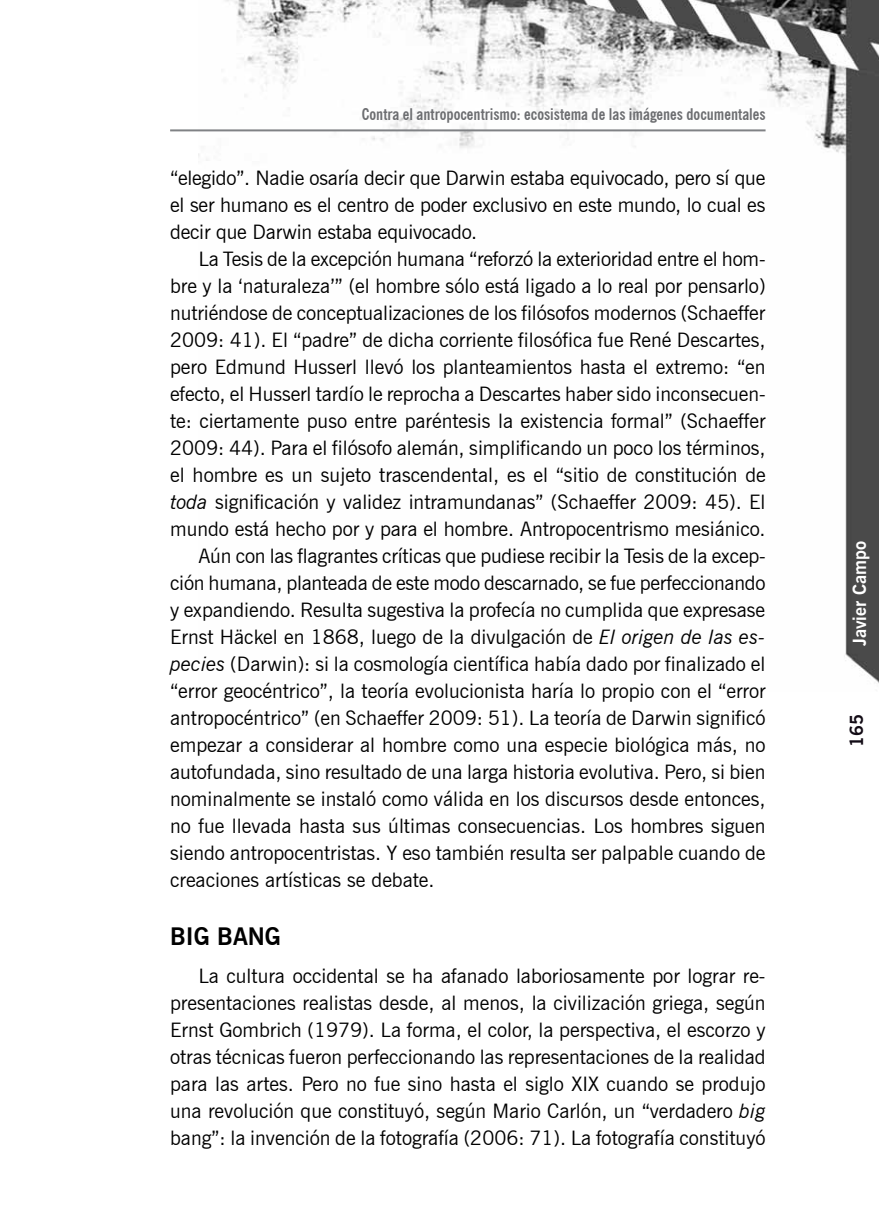
<style>
.page{position:relative;width:879px;height:1219px;background:#fff}
.page>*{position:absolute;margin:0;border:0;box-sizing:border-box;transform-origin:0 0}
.t1{font:700 24px "News Gothic BT";color:#000}
.t2{font:20px/27px "News Gothic BT";color:#000;text-align:justify}
.t3{font:700 18px "News Gothic BT";color:#fff}
.t4{font:700 18px "News Gothic BT";color:#120b15}
.t5{font:700 condensed 16px "News Gothic BT";color:#6d6e71}
.s1{font-style:italic}
</style>
<div class="page">
<img style="left:198px;top:0;width:681px;height:684px">
<hr style="left:170px;top:129px;width:595px;height:2px;background:#808285">
<p class="t5" style="left:362px;top:104px;width:405px">Contra el antropocentrismo: ecosistema de las imágenes documentales</p>
<p class="t2" style="left:170px;top:165px;width:597px">“elegido”. Nadie osaría decir que Darwin estaba equivocado, pero sí que el ser humano es el centro de poder exclusivo en este mundo, lo cual es decir que Darwin estaba equivocado.</p>
<p class="t2" style="left:198px;top:246px;width:568px">La Tesis de la excepción humana “reforzó la exterioridad entre el hom-</p>
<p class="t2" style="left:170px;top:273px;width:597px">bre y la ‘naturaleza’” (el hombre sólo está ligado a lo real por pensarlo)</p>
<p class="t2" style="left:170px;top:300px;width:596px">nutriéndose de conceptualizaciones de los filósofos modernos (Schaeffer</p>
<p class="t2" style="left:170px;top:327px;width:597px">2009: 41). El “padre” de dicha corriente filosófica fue René Descartes,</p>
<p class="t2" style="left:170px;top:354px;width:597px">pero Edmund Husserl llevó los planteamientos hasta el extremo: “en</p>
<p class="t2" style="left:170px;top:381px;width:597px">efecto, el Husserl tardío le reprocha a Descartes haber sido inconsecuen-</p>
<p class="t2" style="left:170px;top:408px;width:597px">te: ciertamente puso entre paréntesis la existencia formal” (Schaeffer</p>
<p class="t2" style="left:170px;top:435px;width:597px">2009: 44). Para el filósofo alemán, simplificando un poco los términos,</p>
<p class="t2" style="left:170px;top:462px;width:597px">el hombre es un sujeto trascendental, es el “sitio de constitución de</p>
<p class="t2" style="left:170px;top:489px;width:597px"><span class="s1">toda</span> significación y validez intramundanas” (Schaeffer 2009: 45). El</p>
<p class="t2" style="left:170px;top:516px;width:597px">mundo está hecho por y para el hombre. Antropocentrismo mesiánico.</p>
<p class="t2" style="left:198px;top:543px;width:569px">Aún con las flagrantes críticas que pudiese recibir la Tesis de la excep-</p>
<p class="t2" style="left:170px;top:570px;width:597px">ción humana, planteada de este modo descarnado, se fue perfeccionando</p>
<p class="t2" style="left:170px;top:597px;width:596px">y expandiendo. Resulta sugestiva la profecía no cumplida que expresase</p>
<p class="t2" style="left:170px;top:624px;width:597px">Ernst Häckel en 1868, luego de la divulgación de <span class="s1">El origen de las es-</span></p>
<p class="t2" style="left:170px;top:651px;width:597px"><span class="s1">pecies</span> (Darwin): si la cosmología científica había dado por finalizado el</p>
<p class="t2" style="left:170px;top:678px;width:597px">“error geocéntrico”, la teoría evolucionista haría lo propio con el “error</p>
<p class="t2" style="left:170px;top:705px;width:597px">antropocéntrico” (en Schaeffer 2009: 51). La teoría de Darwin significó</p>
<p class="t2" style="left:170px;top:732px;width:597px">empezar a considerar al hombre como una especie biológica más, no</p>
<p class="t2" style="left:170px;top:759px;width:597px">autofundada, sino resultado de una larga historia evolutiva. Pero, si bien</p>
<p class="t2" style="left:170px;top:786px;width:597px">nominalmente se instaló como válida en los discursos desde entonces,</p>
<p class="t2" style="left:170px;top:813px;width:597px">no fue llevada hasta sus últimas consecuencias. Los hombres siguen</p>
<p class="t2" style="left:170px;top:840px;width:597px">siendo antropocentristas. Y eso también resulta ser palpable cuando de</p>
<p class="t2" style="left:170px;top:867px;width:266px">creaciones artísticas se debate.</p>
<p class="t1" style="left:170px;top:921px;width:63px">Big ban</p>
<p class="t1" style="left:265px;top:921px;width:18px">g</p>
<p class="t2" style="left:170px;top:962px;width:597px;text-indent:28px">La cultura occidental se ha afanado laboriosamente por lograr re&shy;presentaciones realistas desde, al menos, la civilización griega, según Ernst Gombrich (1979). La forma, el color, la perspectiva, el escorzo y otras técnicas fueron perfeccionando las representaciones de la realidad para las artes. Pero no fue sino hasta el siglo XIX cuando se produjo una revolución que constituyó, según Mario Carlón, un “verdadero <span class="s1">big </span>bang”: la invención de la fotografía (2006: 71). La fotografía constituyó</p>
<p class="t3" style="left:849px;top:646px;width:107px;rotate:-90deg">Javier Campo</p>
<p class="t4" style="left:846px;top:747px;width:35px;rotate:-90deg">165</p>
</div>
